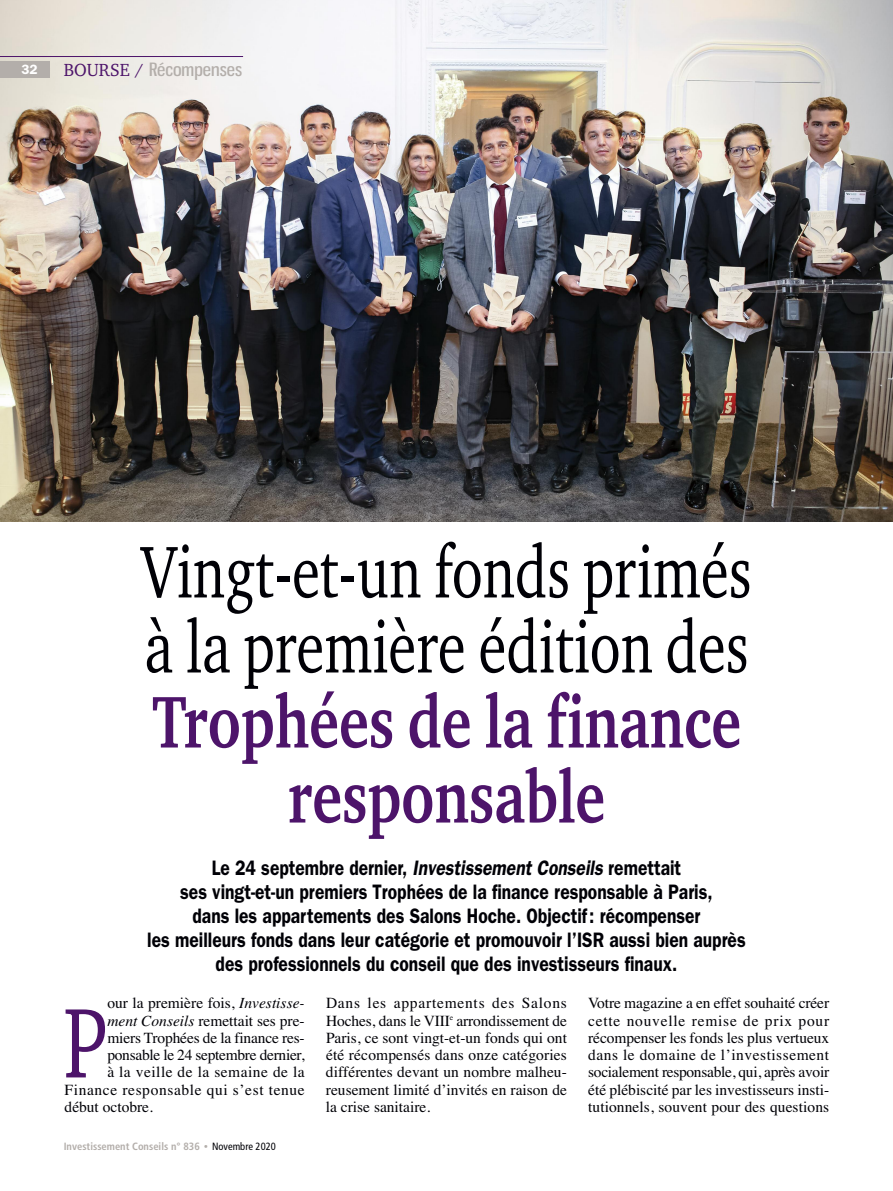
<style>
.page{position:relative;width:893px;height:1191px;background:#fff}
.page>*{position:absolute;margin:0;border:0;box-sizing:border-box;transform-origin:0 0}
.t1{font:101.25px "ITC Charter Com";color:#4d146a;scale:.77 1}
.t2{font:75px/75px "ITC Charter Com";color:#000006;scale:.76 1}
.t3{font:700 75px/75px "ITC Charter Com";color:#4d146a;text-align:center;scale:.76 1}
.t4{font:600 21px/24px "Franklin Gothic";color:#000006;text-align:center;scale:.83 1}
.t5{font:18px "Gnuolane Free";color:#b3aeaa;scale:1.11 1}
.t6{font:15.45px/17.2px "Times";color:#000006;text-align:justify}
.t7{font:15.45px "Times";letter-spacing:.04em;color:#000006}
.t8{font:15.45px "Times";letter-spacing:-.02em;color:#000006}
.t9{font:15.45px "Times";letter-spacing:.035em;color:#000006}
.t10{font:600 13.5px "Franklin Gothic";color:#fff}
.t11{font:700 condensed 10.5px "Frutiger";color:#b3aeaa}
.s1{font-family:"ITC Charter Com";color:#4d146a}
.s2{font-style:italic}
.s3{font-family:"Franklin Gothic";font-weight:400;font-stretch:normal}
.s4{font-weight:400;color:#000006}
</style>
<div class="page">
<img style="left:0;top:0;width:893px;height:522px">
<div style="left:0;top:61px;width:49px;height:16px;background:#b3aeaa"></div>
<hr style="left:0;top:56px;width:243px;height:1px;background:#4d146a">
<p class="t10" style="left:21px;top:61px;width:18px">32</p>
<p class="t5" style="left:64px;top:58px;width:162px"><span class="s1">BOuRSE /</span> Récompenses</p>
<h2 class="t2" style="left:141px;top:533px;width:804px">Vingt-et-un fonds primés à la première édition des</h2>
<h2 class="t3" style="left:152px;top:683px;width:777px">trophées de la finance responsable</h2>
<p class="t4" style="left:147px;top:855px;width:723px">Le 24 septembre dernier, <span class="s2">Investissement Conseils</span> remettait<br>ses vingt-et-un premiers Trophées de la finance responsable à Paris,<br>dans les appartements des Salons Hoche. Objectif: récompenser<br>les meilleurs fonds dans leur catégorie et promouvoir l’ISR aussi bien auprès des professionnels du conseil que des investisseurs finaux.</p>
<p class="t6" style="left:107px;top:994px;width:199px">our la première fois, <span class="s2">Investisse-</span></p>
<p class="t6" style="left:107px;top:1011px;width:199px"><span class="s2">ment Conseils</span> remettait ses pre-</p>
<p class="t6" style="left:107px;top:1029px;width:199px">miers Trophées de la finance res-</p>
<p class="t8" style="left:107px;top:1045px;width:199px">ponsable le 24 septembre dernier,</p>
<p class="t9" style="left:107px;top:1063px;width:199px">à la veille de la semaine de la</p>
<p class="t7" style="left:65px;top:1080px;width:242px">Finance responsable qui s’est tenue</p>
<p class="t6" style="left:65px;top:1098px;width:90px">début octobre.</p>
<h1 class="t1" style="left:64px;top:980px;width:58px">P</h1>
<p class="t11" style="left:64px;top:1141px;width:214px">Investissement Conseils n° 836 <span class="s3">•</span> <span class="s4">Novembre 2020</span></p>
<p class="t6" style="left:326px;top:994px;width:242px">Dans les appartements des Salons Hoches, dans le VIII<sup>e</sup> arrondissement de Paris, ce sont vingt-et-un fonds qui ont été récompensés dans onze catégories différentes devant un nombre malheu&shy;reusement limité d’invités en raison de la crise sanitaire.</p>
<p class="t6" style="left:588px;top:994px;width:242px">Votre magazine a en effet souhaité créer cette nouvelle remise de prix pour récompenser les fonds les plus vertueux dans le domaine de l’investissement socialement responsable, qui, après avoir été plébiscité par les investisseurs insti&shy;tutionnels, souvent pour des questions</p>
</div>
